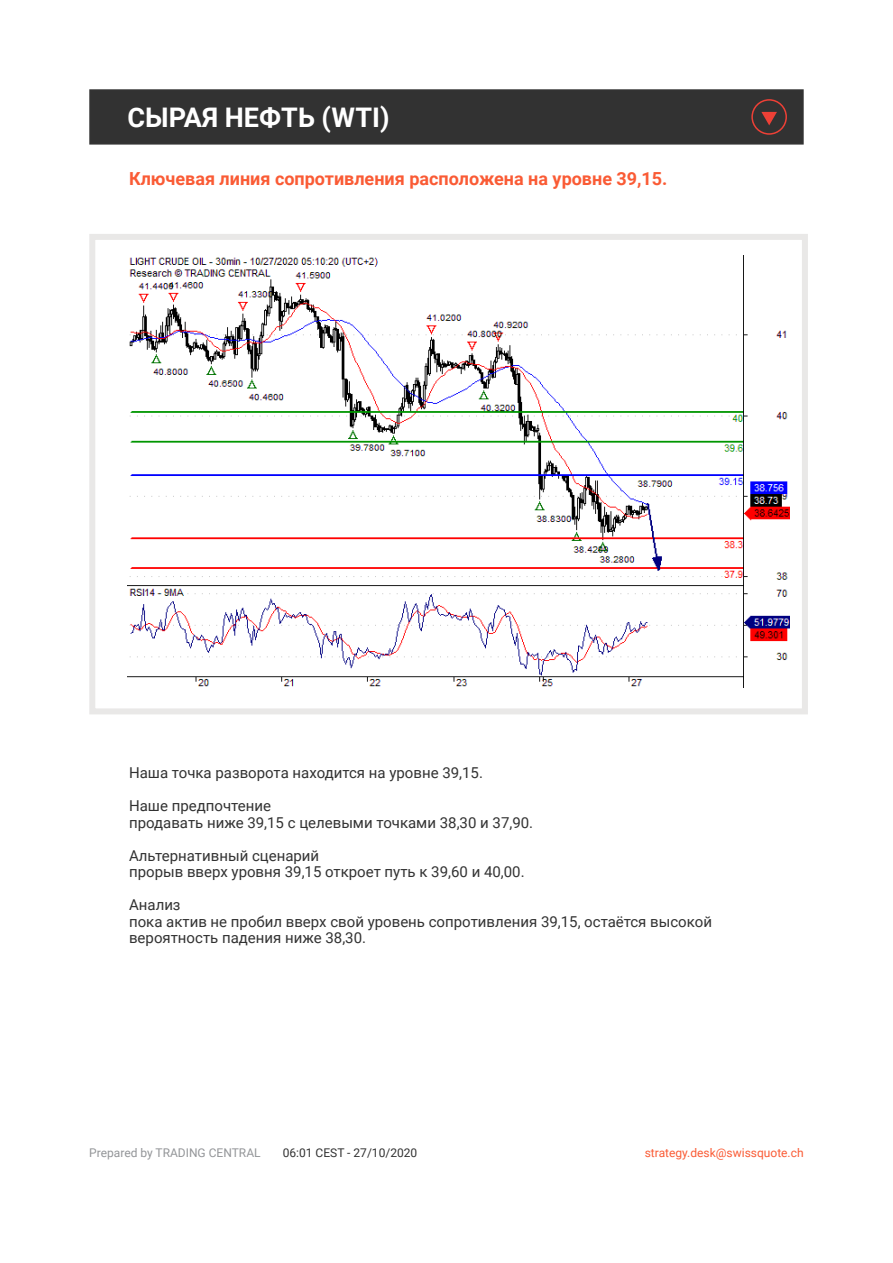
<style>
.page{position:relative;width:893px;height:1263px;background:#fff}
.page>*{position:absolute;margin:0;border:0;box-sizing:border-box;transform-origin:0 0}
.t1{font:700 27px "Roboto";color:#fff}
.t2{font:700 18px "Roboto";color:#fa5b35}
.t3{font:15px/16.5px "Roboto";color:#323232}
.t4{font:12px "Roboto";color:#fa5b35}
.t5{font:12px "Roboto";color:#939598}
.t6{font:12px "Roboto";color:#323232}
</style>
<div class="page">
<div style="left:89px;top:234px;width:719px;height:480px;border:6px solid #e9e8e7"></div>
<div style="left:89px;top:89px;width:715px;height:56px;background:#323232;border:2px solid #323232"></div>
<img style="left:128px;top:255px;width:661px;height:432px">
<svg style="left:751px;top:99px;width:36px;height:36px"></svg>
<h1 class="t1" style="left:128px;top:98px;width:263px">СЫРАЯ НЕФТЬ (WTI)</h1>
<p class="t2" style="left:129px;top:166px;width:540px">Ключевая линия сопротивления расположена на уровне 39,15.</p>
<p class="t3" style="left:129px;top:764px;width:355px">Наша точка разворота находится на уровне 39,15.</p>
<p class="t3" style="left:129px;top:797px;width:406px">Наше предпочтение<br>продавать ниже 39,15 с целевыми точками 38,30 и 37,90.</p>
<p class="t3" style="left:129px;top:846px;width:397px">Альтернативный сценарий<br>прорыв вверх уровня 39,15 откроет путь к 39,60 и 40,00.</p>
<p class="t3" style="left:129px;top:896px;width:584px">Анализ<br>пока актив не пробил вверх свой уровень сопротивления 39,15, остаётся высокой вероятность падения ниже 38,30.</p>
<p class="t5" style="left:89px;top:1144px;width:173px">Prepared by TRADING CENTRAL</p>
<p class="t6" style="left:283px;top:1144px;width:136px">06:01 CEST - 27/10/2020</p>
<p class="t4" style="left:645px;top:1144px;width:160px">strategy.desk@swissquote.ch</p>
</div>
